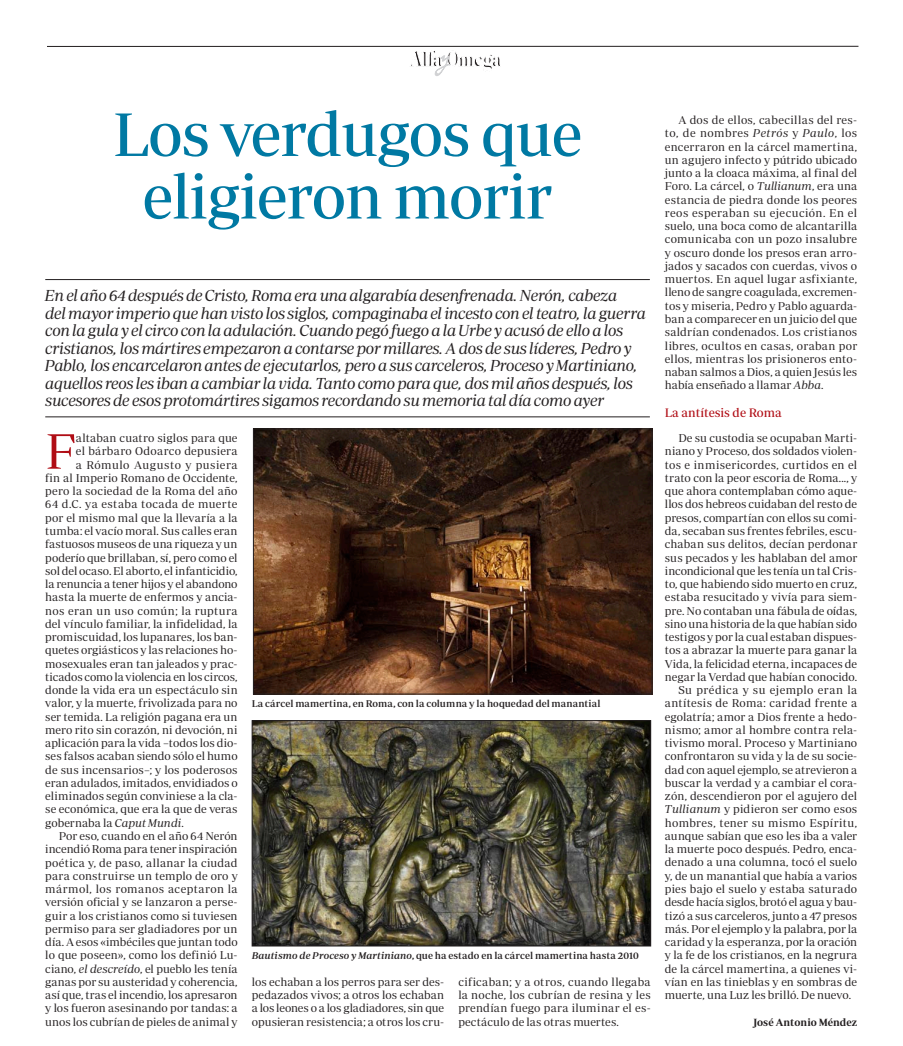
<style>
.page{position:relative;width:903px;height:1046px;background:#fff}
.page>*{position:absolute;margin:0;border:0;box-sizing:border-box;transform-origin:0 0}
.titulo{font:62.5px/62.5px "ABC Display";letter-spacing:-.02em;color:#0079a3;text-align:center}
.Texto_general_1er_pa{font:50.62px "ABC Display Lg";color:#b00d15}
.entradilla{font:16.25px/17.5px "ABC Display Lg It";letter-spacing:-.015em;color:#231f20}
.ladillo_rojo{font:12.5px "ABC Display";color:#b00d15}
.Texto_general{font:11.62px/13.2px "ABC Display Lg";color:#231f20;text-align:justify}
.Texto_general_1er_pa-2{font:11.62px "ABC Display Lg";letter-spacing:.005em;color:#231f20}
.Texto_general_1er_pa-3{font:11.62px "ABC Display Lg";letter-spacing:.035em;color:#231f20}
.Texto_general_1er_pa-4{font:11.62px "ABC Display Lg";letter-spacing:-.015em;color:#231f20}
.Texto_general_1er_pa-5{font:11.62px "ABC Display Lg";letter-spacing:.025em;color:#231f20}
.Texto_general_1er_pa-6{font:11.62px "ABC Display Lg";letter-spacing:.04em;color:#231f20}
.Firma{font:600 10.62px "ABC Display";color:#231f20}
.Pie_de_foto{font:500 10px "ABC Display";letter-spacing:.005em;color:#231f20}
.s1{font-family:"ABC Display Lg It"}
.s2{font-style:italic}
</style>
<div class="page">
<hr style="left:47px;top:46px;width:811px;height:1px;background:#231f20">
<svg style="left:410px;top:51px;width:90px;height:25px"></svg>
<hr style="left:45px;top:279px;width:605px;height:1px;background:#231f20">
<hr style="left:45px;top:416px;width:605px;height:1px;background:#231f20">
<img style="left:255px;top:430px;width:395px;height:262px">
<div style="left:253px;top:428px;width:399px;height:266px;border:1px solid #231f20"></div>
<img style="left:254px;top:722px;width:395px;height:222px">
<div style="left:252px;top:720px;width:399px;height:226px;border:1px solid #231f20"></div>
<p class="titulo" style="left:113px;top:102px;width:471px">Los verdugos que eligieron morir</p>
<p class="entradilla" style="left:45px;top:286px;width:602px">En el año 64 después de Cristo, Roma era una algarabía desenfrenada. Nerón, cabeza<br>del mayor imperio que han visto los siglos, compaginaba el incesto con el teatro, la guerra con la gula y el circo con la adulación. Cuando pegó fuego a la Urbe y acusó de ello a los cristianos, los mártires empezaron a contarse por millares. A dos de sus líderes, Pedro y Pablo, los encarcelaron antes de ejecutarlos, pero a sus carceleros, Proceso y Martiniano, aquellos reos les iban a cambiar la vida. Tanto como para que, dos mil años después, los sucesores de esos protomártires sigamos recordando su memoria tal día como ayer</p>
<p class="Texto_general_1er_pa" style="left:45px;top:423px;width:32px">F</p>
<p class="Texto_general_1er_pa-2" style="left:76px;top:431px;width:163px">altaban cuatro siglos para que</p>
<p class="Texto_general_1er_pa-5" style="left:76px;top:445px;width:163px">el bárbaro Odoarco depusiera</p>
<p class="Texto_general_1er_pa-6" style="left:76px;top:458px;width:163px">a Rómulo Augusto y pusiera</p>
<p class="Texto_general_1er_pa-2" style="left:45px;top:471px;width:194px">fin al Imperio Romano de Occidente,</p>
<p class="Texto_general_1er_pa-2" style="left:45px;top:484px;width:194px">pero la sociedad de la Roma del año</p>
<p class="Texto_general_1er_pa-3" style="left:45px;top:498px;width:194px">64 d.C. ya estaba tocada de muerte</p>
<p class="Texto_general_1er_pa-2" style="left:45px;top:511px;width:194px">por el mismo mal que la llevaría a la</p>
<p class="Texto_general_1er_pa-2" style="left:45px;top:524px;width:194px">tumba: el vacío moral. Sus calles eran</p>
<p class="Texto_general_1er_pa-2" style="left:45px;top:537px;width:194px">fastuosos museos de una riqueza y un</p>
<p class="Texto_general_1er_pa-2" style="left:45px;top:551px;width:194px">poderío que brillaban, sí, pero como el</p>
<p class="Texto_general_1er_pa-2" style="left:45px;top:564px;width:194px">sol del ocaso. El aborto, el infanticidio,</p>
<p class="Texto_general_1er_pa-4" style="left:45px;top:577px;width:194px">la renuncia a tener hijos y el abandono</p>
<p class="Texto_general_1er_pa-2" style="left:45px;top:590px;width:194px">hasta la muerte de enfermos y ancia-</p>
<p class="Texto_general_1er_pa-3" style="left:45px;top:604px;width:194px">nos eran un uso común; la ruptura</p>
<p class="Texto_general_1er_pa-2" style="left:45px;top:617px;width:194px">del vínculo familiar, la infidelidad, la</p>
<p class="Texto_general_1er_pa-2" style="left:45px;top:630px;width:194px">promiscuidad, los lupanares, los ban-</p>
<p class="Texto_general_1er_pa-2" style="left:45px;top:643px;width:194px">quetes orgiásticos y las relaciones ho-</p>
<p class="Texto_general_1er_pa-2" style="left:45px;top:657px;width:194px">mosexuales eran tan jaleados y prac-</p>
<p class="Texto_general_1er_pa-2" style="left:45px;top:670px;width:194px">ticados como la violencia en los circos,</p>
<p class="Texto_general_1er_pa-2" style="left:45px;top:683px;width:194px">donde la vida era un espectáculo sin</p>
<p class="Texto_general_1er_pa-2" style="left:45px;top:696px;width:194px">valor, y la muerte, frivolizada para no</p>
<p class="Texto_general_1er_pa-2" style="left:45px;top:710px;width:194px">ser temida. La religión pagana era un</p>
<p class="Texto_general_1er_pa-2" style="left:45px;top:723px;width:194px">mero rito sin corazón, ni devoción, ni</p>
<p class="Texto_general_1er_pa-2" style="left:45px;top:736px;width:194px">aplicación para la vida –todos los dio-</p>
<p class="Texto_general_1er_pa-2" style="left:45px;top:749px;width:194px">ses falsos acaban siendo sólo el humo</p>
<p class="Texto_general_1er_pa-2" style="left:45px;top:763px;width:194px">de sus incensarios–; y los poderosos</p>
<p class="Texto_general_1er_pa-2" style="left:45px;top:776px;width:194px">eran adulados, imitados, envidiados o</p>
<p class="Texto_general_1er_pa-2" style="left:45px;top:789px;width:194px">eliminados según conviniese a la cla-</p>
<p class="Texto_general_1er_pa-2" style="left:45px;top:802px;width:194px">se económica, que era la que de veras</p>
<p class="Texto_general_1er_pa-2" style="left:45px;top:816px;width:140px">gobernaba la <span class="s1">Caput Mundi</span>.</p>
<p class="Texto_general" style="left:45px;top:829px;width:194px;text-indent:13px">Por eso, cuando en el año 64 Nerón incendió Roma para tener inspiración poética y, de paso, allanar la ciudad para construirse un templo de oro y mármol, los romanos aceptaron la versión oficial y se lanzaron a perse&shy;guir a los cristianos como si tuviesen permiso para ser gladiadores por un día. A esos «imbéciles que juntan todo lo que poseen», como los definió Lu&shy;ciano, <span class="s1">el descreído</span>, el pueblo les tenía ganas por su austeridad y coherencia, así que, tras el incendio, los apresaron y los fueron asesinando por tandas: a unos los cubrían de pieles de animal y</p>
<p class="Pie_de_foto" style="left:252px;top:698px;width:350px">La cárcel mamertina, en Roma, con la columna y la hoquedad del manantial</p>
<p class="Pie_de_foto" style="left:252px;top:950px;width:388px"><span class="s2">Bautismo de Proceso y Martiniano</span>, que ha estado en la cárcel mamertina hasta 2010</p>
<p class="Texto_general" style="left:252px;top:974px;width:194px">los echaban a los perros para ser des&shy;pedazados vivos; a otros los echaban a los leones o a los gladiadores, sin que opusieran resistencia; a otros los cru-</p>
<p class="Texto_general" style="left:458px;top:974px;width:194px">cificaban; y a otros, cuando llegaba la noche, los cubrían de resina y les prendían fuego para iluminar el es&shy;pectáculo de las otras muertes.</p>
<p class="Texto_general" style="left:665px;top:113px;width:194px;text-indent:13px">A dos de ellos, cabecillas del res&shy;to, de nombres <span class="s1">Petrós</span> y <span class="s1">Paulo</span>, los encerraron en la cárcel mamertina, un agujero infecto y pútrido ubicado junto a la cloaca máxima, al final del Foro. La cárcel, o <span class="s1">Tullianum</span>, era una estancia de piedra donde los peores reos esperaban su ejecución. En el suelo, una boca como de alcantarilla comunicaba con un pozo insalubre y oscuro donde los presos eran arro&shy;jados y sacados con cuerdas, vivos o muertos. En aquel lugar asfixiante, lleno de sangre coagulada, excremen&shy;tos y miseria, Pedro y Pablo aguarda&shy;ban a comparecer en un juicio del que saldrían condenados. Los cristianos libres, ocultos en casas, oraban por ellos, mientras los prisioneros ento&shy;naban salmos a Dios, a quien Jesús les había enseñado a llamar <span class="s1">Abba</span>.</p>
<p class="ladillo_rojo" style="left:665px;top:405px;width:118px">La antítesis de Roma</p>
<p class="Texto_general" style="left:665px;top:431px;width:194px;text-indent:13px">De su custodia se ocupaban Marti&shy;niano y Proceso, dos soldados violen&shy;tos e inmisericordes, curtidos en el trato con la peor escoria de Roma..., y que ahora contemplaban cómo aque&shy;llos dos hebreos cuidaban del resto de presos, compartían con ellos su comi&shy;da, secaban sus frentes febriles, escu&shy;chaban sus delitos, decían perdonar sus pecados y les hablaban del amor incondicional que les tenía un tal Cris&shy;to, que habiendo sido muerto en cruz, estaba resucitado y vivía para siem&shy;pre. No contaban una fábula de oídas, sino una historia de la que habían sido testigos y por la cual estaban dispues&shy;tos a abrazar la muerte para ganar la Vida, la felicidad eterna, incapaces de negar la Verdad que habían conocido.</p>
<p class="Texto_general" style="left:665px;top:683px;width:194px;text-indent:13px">Su prédica y su ejemplo eran la antítesis de Roma: caridad frente a egolatría; amor a Dios frente a hedo&shy;nismo; amor al hombre contra rela&shy;tivismo moral. Proceso y Martiniano confrontaron su vida y la de su socie&shy;dad con aquel ejemplo, se atrevieron a buscar la verdad y a cambiar el cora&shy;zón, descendieron por el agujero del <span class="s1">Tullianum</span> y pidieron ser como esos hombres, tener su mismo Espíritu, aunque sabían que eso les iba a valer la muerte poco después. Pedro, enca&shy;denado a una columna, tocó el suelo y, de un manantial que había a varios pies bajo el suelo y estaba saturado desde hacía siglos, brotó el agua y bau&shy;tizó a sus carceleros, junto a 47 presos más. Por el ejemplo y la palabra, por la caridad y la esperanza, por la oración y la fe de los cristianos, en la negrura de la cárcel mamertina, a quienes vi&shy;vían en las tinieblas y en sombras de muerte, una Luz les brilló. De nuevo.</p>
<p class="Firma" style="left:753px;top:1015px;width:105px">José Antonio Méndez</p>
</div>
